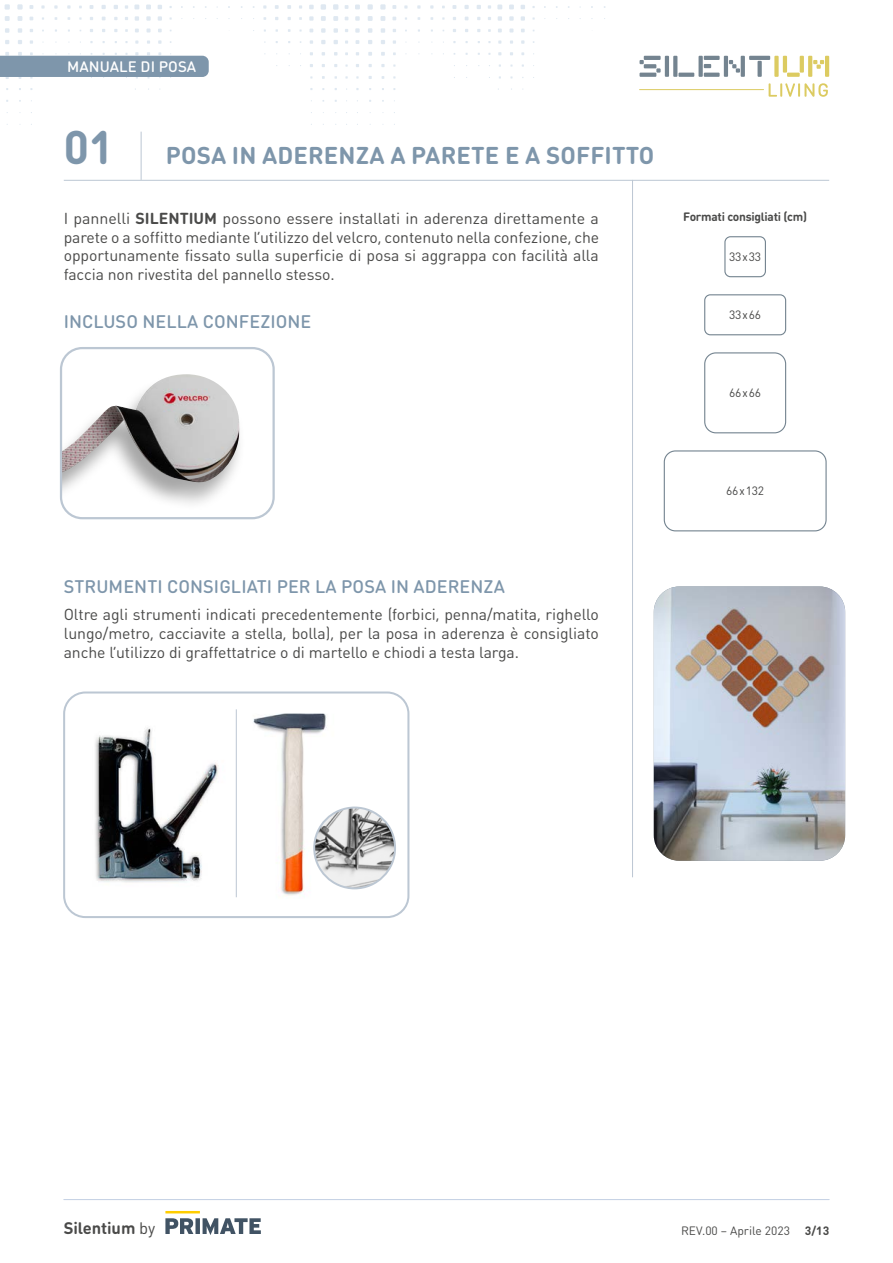
<style>
.page{position:relative;width:893px;height:1263px;background:#fff}
.page>*{position:absolute;margin:0;border:0;box-sizing:border-box;transform-origin:0 0}
.t1{font:700 24px "FFDIN Round Pro";letter-spacing:.005em;color:#7e96ab}
.t2{font:500 18px "FFDIN Round Pro";letter-spacing:.005em;color:#7e96ab}
.t3{font:700 16.5px "FFDIN Round Pro";letter-spacing:-.005em;color:#4a4a49}
.t4{font:15.75px/18.8px "FFDIN Round Pro";letter-spacing:-.005em;color:#4a4a49;text-align:justify}
.t5{font:500 15px "FFDIN Round Pro";letter-spacing:.005em;color:#fff}
.t6{font:12px "FFDIN Round Pro";color:#4a4a49}
.t7{font:700 12px "FFDIN Round Pro";letter-spacing:-.02em;color:#4a4a49}
.s1{font-size:46.5px}
.s2{font-weight:700}
.s3{font-weight:400}
</style>
<div class="page">
<div style="left:724px;top:236px;width:42px;height:41px;border:1px solid #748490;border-radius:6px"></div>
<div style="left:704px;top:352px;width:82px;height:81px;border:1px solid #748490;border-radius:11px"></div>
<div style="left:704px;top:294px;width:82px;height:41px;border:1px solid #748490;border-radius:6px"></div>
<div style="left:664px;top:450px;width:163px;height:81px;border:1px solid #748490;border-radius:11px"></div>
<img style="left:654px;top:586px;width:191px;height:275px">
<div style="left:61px;top:376px;width:185px;height:135px;background:#000;opacity:.35"></div>
<img style="left:63px;top:374px;width:176px;height:108px">
<div style="left:60px;top:347px;width:215px;height:172px;border:2px solid #bcc7d3;border-radius:21px"></div>
<div style="left:63px;top:691px;width:346px;height:227px;border:2px solid #bcc7d3;border-radius:21px"></div>
<img style="left:95px;top:728px;width:123px;height:155px">
<img style="left:253px;top:713px;width:95px;height:183px">
<img style="left:314px;top:807px;width:81px;height:81px;border-radius:40px">
<div style="left:313px;top:806px;width:83px;height:83px;border:2px solid #bcc7d3;border-radius:50%"></div>
<hr style="left:236px;top:709px;width:1px;height:188px;background:#bcc7d3">
<svg style="left:0;top:4px;width:606px;height:121px"></svg>
<hr style="left:64px;top:1199px;width:765px;height:1px;background:#c2d0e3">
<hr style="left:165px;top:1211px;width:35px;height:2px;background:#ffcd00">
<svg style="left:165px;top:1218px;width:96px;height:17px"></svg>
<div style="left:0;top:56px;width:209px;height:21px;background:#7e96ab"></div>
<svg style="left:639px;top:56px;width:190px;height:21px"></svg>
<hr style="left:639px;top:89px;width:125px;height:1px;background:#dccb61">
<svg style="left:769px;top:83px;width:59px;height:14px"></svg>
<hr style="left:64px;top:180px;width:765px;height:1px;background:#bcc7d3">
<hr style="left:141px;top:132px;width:1px;height:48px;background:#bcc7d3">
<hr style="left:632px;top:180px;width:1px;height:697px;background:#bcc7d3">
<p class="t5" style="left:67px;top:56px;width:131px">MANUALE DI POSA</p>
<h1 class="t1" style="left:64px;top:138px;width:592px"><span class="s1">01</span> POSA IN ADERENZA A PARETE E A SOFFITTO</h1>
<p class="t4" style="left:64px;top:208px;width:537px">I pannelli <span class="s2">SILENTIUM</span> possono essere installati in aderenza direttamente a parete o a soffitto mediante l’utilizzo del velcro, contenuto nella confezione, che opportunamente fissato sulla superficie di posa si aggrappa con facilità alla faccia non rivestita del pannello stesso.</p>
<p class="t2" style="left:64px;top:309px;width:249px">INCLUSO NELLA CONFEZIONE</p>
<p class="t7" style="left:683px;top:208px;width:125px">Formati consigliati (cm)</p>
<p class="t6" style="left:729px;top:249px;width:33px">33x33</p>
<p class="t6" style="left:729px;top:307px;width:33px">33x66</p>
<p class="t6" style="left:729px;top:385px;width:33px">66x66</p>
<p class="t2" style="left:64px;top:574px;width:443px">STRUMENTI CONSIGLIATI PER LA POSA IN ADERENZA</p>
<p class="t4" style="left:64px;top:604px;width:537px">Oltre agli strumenti indicati precedentemente (forbici, penna/matita, righello lungo/metro, cacciavite a stella, bolla), per la posa in aderenza è consigliato anche l’utilizzo di graffettatrice o di martello e chiodi a testa larga.</p>
<p class="t6" style="left:726px;top:483px;width:39px">66x132</p>
<p class="t3" style="left:64px;top:1216px;width:93px">Silentium <span class="s3">by</span></p>
<p class="t6" style="left:681px;top:1222px;width:150px">REV.00 – Aprile 2023 <span class="s2">3/13</span></p>
</div>
